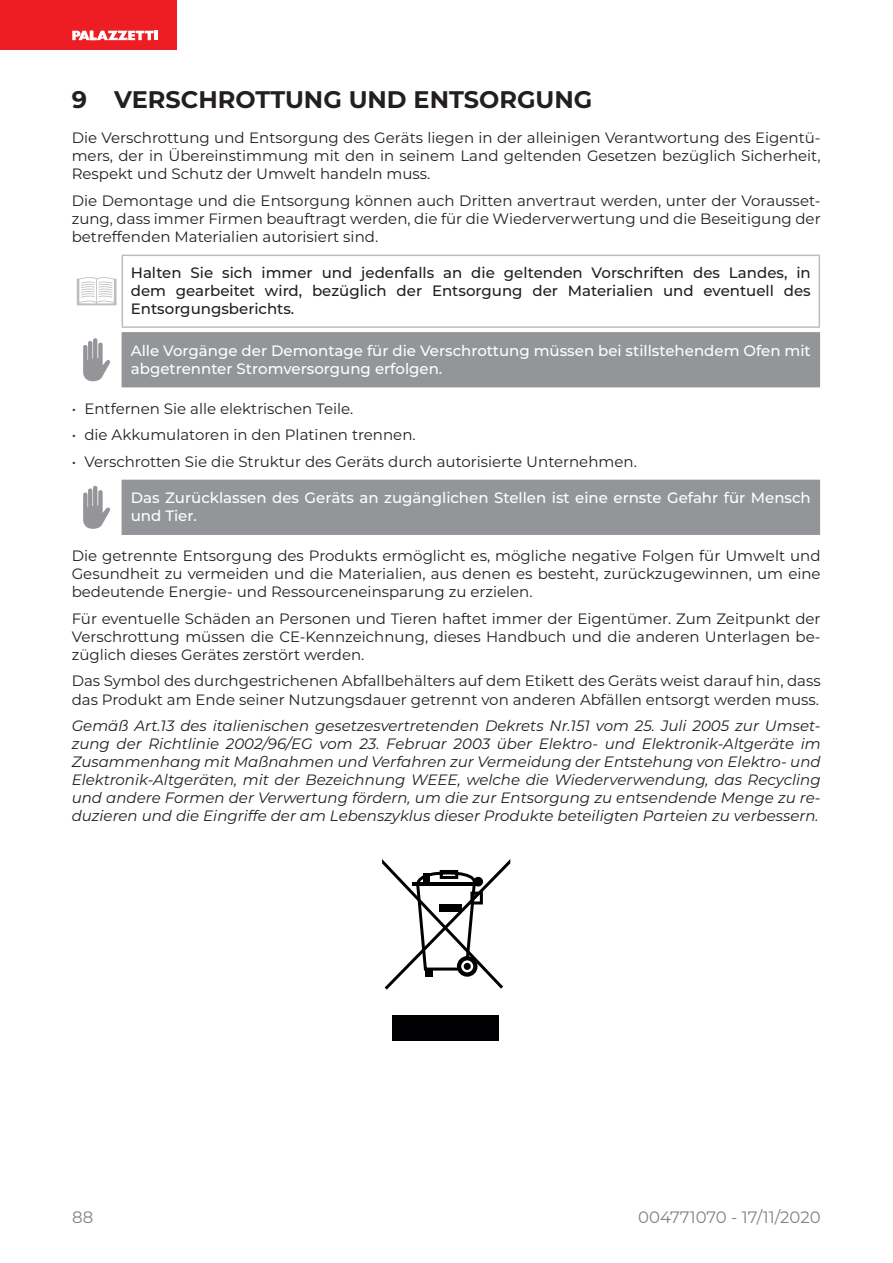
<style>
.page{position:relative;width:893px;height:1263px;background:#fff}
.page>*{position:absolute;margin:0;border:0;box-sizing:border-box;transform-origin:0 0}
.t1{font:700 24px "Montserrat";color:#231f20}
.t2{font:16.5px "Montserrat";color:#838282}
.Testo_base{font:15px/18px "Montserrat";color:#231f20;text-align:justify}
.Testo_base-2{font:italic 15px/18px "Montserrat";color:#231f20;text-align:justify}
.Testo_tabella{font:500 15px/18px "Montserrat";color:#fff}
.INDICAZIONI{font:500 15px/18px "Montserrat";color:#231f20;text-align:justify}
</style>
<div class="page">
<div style="left:0;top:0;width:176px;height:50px;background:#ee1d23"></div>
<svg style="left:72px;top:31px;width:85px;height:9px"></svg>
<hr style="left:122px;top:255px;width:698px;height:1px;background:#bcbdc0">
<hr style="left:122px;top:256px;width:1px;height:70px;background:#bcbdc0">
<hr style="left:819px;top:256px;width:1px;height:70px;background:#bcbdc0">
<hr style="left:122px;top:326px;width:698px;height:2px;background:#bcbdc0">
<svg style="left:77px;top:277px;width:39px;height:28px"></svg>
<div style="left:122px;top:333px;width:697px;height:54px;background:#939598"></div>
<hr style="left:122px;top:332px;width:698px;height:2px;background:#939598">
<hr style="left:819px;top:334px;width:1px;height:52px;background:#939598">
<hr style="left:122px;top:386px;width:698px;height:1px;background:#939598">
<svg style="left:83px;top:338px;width:27px;height:43px"></svg>
<div style="left:122px;top:480px;width:697px;height:54px;background:#939598"></div>
<hr style="left:122px;top:480px;width:698px;height:1px;background:#939598">
<hr style="left:819px;top:481px;width:1px;height:52px;background:#939598">
<hr style="left:122px;top:533px;width:698px;height:2px;background:#939598">
<svg style="left:83px;top:486px;width:27px;height:43px"></svg>
<svg style="left:382px;top:859px;width:128px;height:131px"></svg>
<hr style="left:412px;top:882px;width:64px;height:4px;background:#000002">
<div style="left:392px;top:1015px;width:107px;height:26px;background:#000002"></div>
<p class="t1" style="left:72px;top:82px;width:522px">9 VERSCHROTTUNG UND ENTSORGUNG</p>
<p class="Testo_base" style="left:72px;top:128px;width:750px">Die Verschrottung und Entsorgung des Geräts liegen in der alleinigen Verantwortung des Eigentü&shy;mers, der in Übereinstimmung mit den in seinem Land geltenden Gesetzen bezüglich Sicherheit, Respekt und Schutz der Umwelt handeln muss.</p>
<p class="Testo_base" style="left:72px;top:191px;width:750px">Die Demontage und die Entsorgung können auch Dritten anvertraut werden, unter der Vorausset&shy;zung, dass immer Firmen beauftragt werden, die für die Wiederverwertung und die Beseitigung der betreffenden Materialien autorisiert sind.</p>
<p class="INDICAZIONI" style="left:131px;top:263px;width:681px">Halten Sie sich immer und jedenfalls an die geltenden Vorschriften des Landes, in dem gearbeitet wird, bezüglich der Entsorgung der Materialien und eventuell des Entsorgungsberichts.</p>
<p class="Testo_tabella" style="left:131px;top:341px;width:681px">Alle Vorgänge der Demontage für die Verschrottung müssen bei stillstehendem Ofen mit abgetrennter Stromversorgung erfolgen.</p>
<p class="Testo_base" style="left:72px;top:399px;width:283px">• Entfernen Sie alle elektrischen Teile.</p>
<p class="Testo_base" style="left:72px;top:426px;width:345px">• die Akkumulatoren in den Platinen trennen.</p>
<p class="Testo_base" style="left:72px;top:452px;width:567px">• Verschrotten Sie die Struktur des Geräts durch autorisierte Unternehmen.</p>
<p class="Testo_tabella" style="left:131px;top:488px;width:681px">Das Zurücklassen des Geräts an zugänglichen Stellen ist eine ernste Gefahr für Mensch und Tier.</p>
<p class="Testo_base" style="left:72px;top:547px;width:750px">Die getrennte Entsorgung des Produkts ermöglicht es, mögliche negative Folgen für Umwelt und Gesundheit zu vermeiden und die Materialien, aus denen es besteht, zurückzugewinnen, um eine bedeutende Energie- und Ressourceneinsparung zu erzielen.</p>
<p class="Testo_base" style="left:72px;top:609px;width:750px">Für eventuelle Schäden an Personen und Tieren haftet immer der Eigentümer. Zum Zeitpunkt der Verschrottung müssen die CE-Kennzeichnung, dieses Handbuch und die anderen Unterlagen be&shy;züglich dieses Gerätes zerstört werden.</p>
<p class="Testo_base" style="left:72px;top:672px;width:750px">Das Symbol des durchgestrichenen Abfallbehälters auf dem Etikett des Geräts weist darauf hin, dass das Produkt am Ende seiner Nutzungsdauer getrennt von anderen Abfällen entsorgt werden muss.</p>
<p class="Testo_base-2" style="left:72px;top:716px;width:751px">Gemäß Art.13 des italienischen gesetzesvertretenden Dekrets Nr.151 vom 25. Juli 2005 zur Umset&shy;zung der Richtlinie 2002/96/EG vom 23. Februar 2003 über Elektro- und Elektronik-Altgeräte im Zusammenhang mit Maßnahmen und Verfahren zur Vermeidung der Entstehung von Elektro- und Elektronik-Altgeräten, mit der Bezeichnung WEEE, welche die Wiederverwendung, das Recycling und andere Formen der Verwertung fördern, um die zur Entsorgung zu entsendende Menge zu re&shy;duzieren und die Eingriffe der am Lebenszyklus dieser Produkte beteiligten Parteien zu verbessern.</p>
<p class="t2" style="left:72px;top:1206px;width:23px">88</p>
<p class="t2" style="left:638px;top:1206px;width:184px">004771070 - 17/11/2020</p>
</div>
